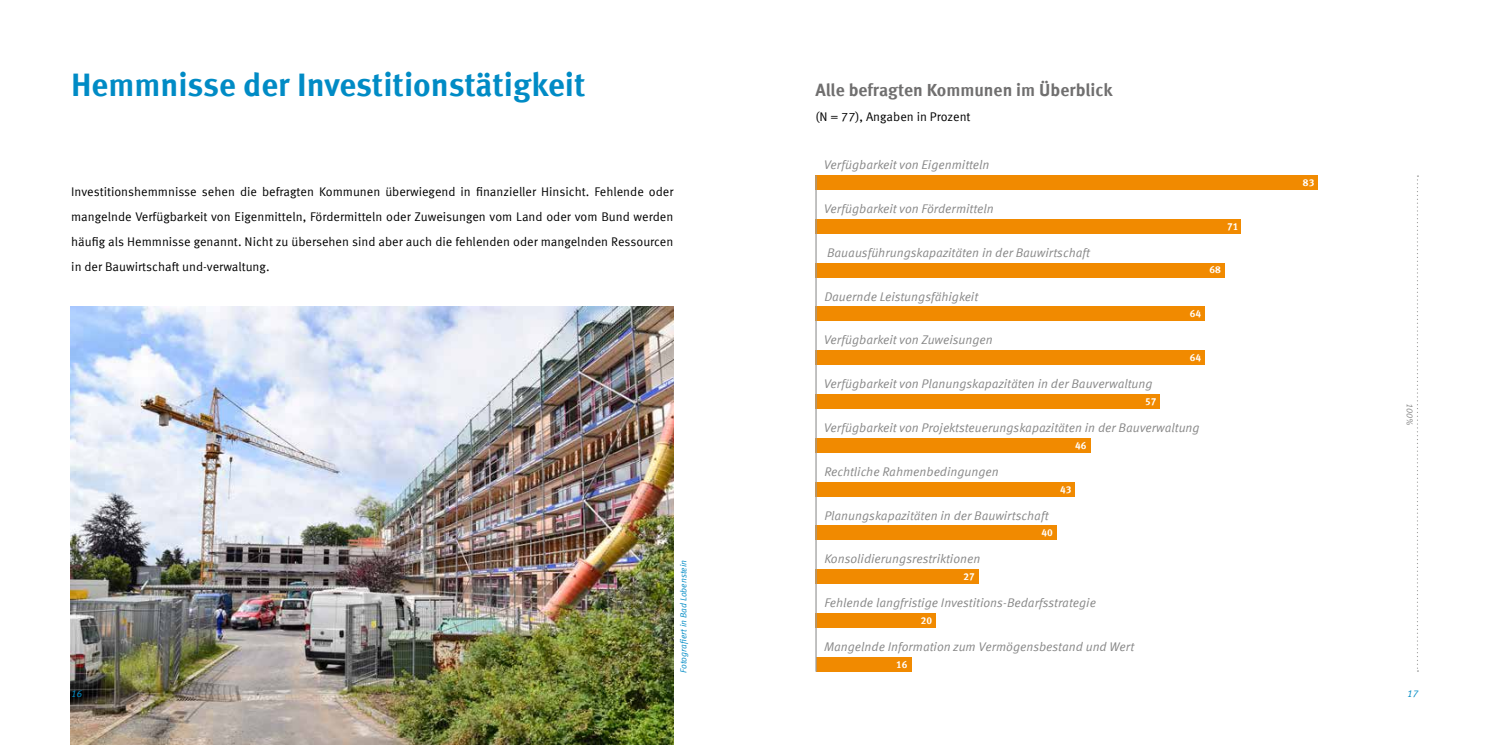
<style>
.page{position:relative;width:1489px;height:745px;background:#fff}
.page>*{position:absolute;margin:0;border:0;box-sizing:border-box;transform-origin:0 0}
.t1{font:700 32.5px "Meta Offc";color:#008bc5}
.t2{font:700 17.5px "Meta Offc";color:#706f6f}
.t3{font:12.5px "Meta Offc Norm Ita";color:#878787}
.t4{font:12.5px/25px "Meta Offc Norm";color:#000;text-align:justify}
.t5{font:700 10px "Meta Offc";color:#fff}
.t6{font:10px "Meta Offc Norm Ita";color:#008bc5}
.t7{font:8.75px "Meta Offc Norm Ita";color:#008bc5}
.t8{font:8.75px "Meta Offc Norm Ita";color:#878787}
</style>
<div class="page">
<img style="left:71px;top:306px;width:602px;height:438px">
<div style="left:815px;top:175px;width:502px;height:14px;background:#f18a00"></div>
<div style="left:815px;top:219px;width:426px;height:14px;background:#f18a00"></div>
<div style="left:815px;top:263px;width:410px;height:14px;background:#f18a00"></div>
<div style="left:815px;top:306px;width:389px;height:15px;background:#f18a00"></div>
<div style="left:815px;top:350px;width:389px;height:15px;background:#f18a00"></div>
<div style="left:815px;top:394px;width:345px;height:14px;background:#f18a00"></div>
<div style="left:815px;top:438px;width:275px;height:14px;background:#f18a00"></div>
<div style="left:815px;top:482px;width:260px;height:14px;background:#f18a00"></div>
<div style="left:815px;top:525px;width:241px;height:14px;background:#f18a00"></div>
<div style="left:815px;top:569px;width:164px;height:14px;background:#f18a00"></div>
<div style="left:815px;top:613px;width:121px;height:14px;background:#f18a00"></div>
<div style="left:815px;top:657px;width:96px;height:14px;background:#f18a00"></div>
<svg style="left:1417px;top:175px;width:1px;height:496px"></svg>
<hr style="left:815px;top:175px;width:1px;height:496px;background:#9d9d9c">
<h1 class="t1" style="left:71px;top:65px;width:516px">Hemmnisse der Investitionstätigkeit</h1>
<h2 class="t2" style="left:815px;top:79px;width:299px">Alle befragten Kommunen im Überblick</h2>
<p class="t4" style="left:815px;top:104px;width:157px">(N = 77), Angaben in Prozent</p>
<p class="t3" style="left:823px;top:157px;width:167px">Verfügbarkeit von Eigenmitteln</p>
<p class="t3" style="left:823px;top:201px;width:171px">Verfügbarkeit von Fördermitteln</p>
<p class="t3" style="left:827px;top:245px;width:264px">Bauausführungskapazitäten in der Bauwirtschaft</p>
<p class="t3" style="left:824px;top:289px;width:155px">Dauernde Leistungsfähigkeit</p>
<p class="t3" style="left:823px;top:332px;width:170px">Verfügbarkeit von Zuweisungen</p>
<p class="t3" style="left:823px;top:376px;width:330px">Verfügbarkeit von Planungskapazitäten in der Bauverwaltung</p>
<p class="t3" style="left:823px;top:420px;width:377px">Verfügbarkeit von Projektsteuerungskapazitäten in der Bauverwaltung</p>
<p class="t3" style="left:824px;top:464px;width:176px">Rechtliche Rahmenbedingungen</p>
<p class="t3" style="left:824px;top:507px;width:226px">Planungskapazitäten in der Bauwirtschaft</p>
<p class="t3" style="left:824px;top:551px;width:157px">Konsolidierungsrestriktionen</p>
<p class="t3" style="left:824px;top:595px;width:273px">Fehlende langfristige Investitions-Bedarfsstrategie</p>
<p class="t3" style="left:824px;top:639px;width:311px">Mangelnde Information zum Vermögensbestand und Wert</p>
<p class="t4" style="left:71px;top:179px;width:603px">Investitionshemmnisse sehen die befragten Kommunen überwiegend in finanzieller Hinsicht. Fehlende oder mangelnde Verfügbarkeit von Eigenmitteln, Fördermitteln oder Zuweisungen vom Land oder vom Bund werden häufig als Hemmnisse genannt. Nicht zu übersehen sind aber auch die fehlenden oder mangelnden Ressourcen in der Bauwirtschaft und-verwaltung.</p>
<p class="t5" style="left:1189px;top:308px;width:13px">64</p>
<p class="t5" style="left:1189px;top:351px;width:13px">64</p>
<p class="t5" style="left:1144px;top:395px;width:13px">57</p>
<p class="t5" style="left:1075px;top:439px;width:13px">46</p>
<p class="t5" style="left:1059px;top:483px;width:13px">43</p>
<p class="t5" style="left:1041px;top:526px;width:13px">40</p>
<p class="t7" style="left:678px;top:672px;width:114px;rotate:-90deg">Fotografiert in Bad Lobenstein</p>
<p class="t5" style="left:963px;top:570px;width:13px">27</p>
<p class="t5" style="left:920px;top:614px;width:13px">20</p>
<p class="t5" style="left:896px;top:658px;width:13px">16</p>
<p class="t5" style="left:1227px;top:221px;width:13px">71</p>
<p class="t5" style="left:1209px;top:264px;width:13px">68</p>
<p class="t5" style="left:1302px;top:176px;width:13px">83</p>
<p class="t8" style="left:1414px;top:403px;width:24px;rotate:90deg">100%</p>
<p class="t6" style="left:71px;top:687px;width:13px">16</p>
<p class="t6" style="left:1406px;top:687px;width:13px">17</p>
</div>
